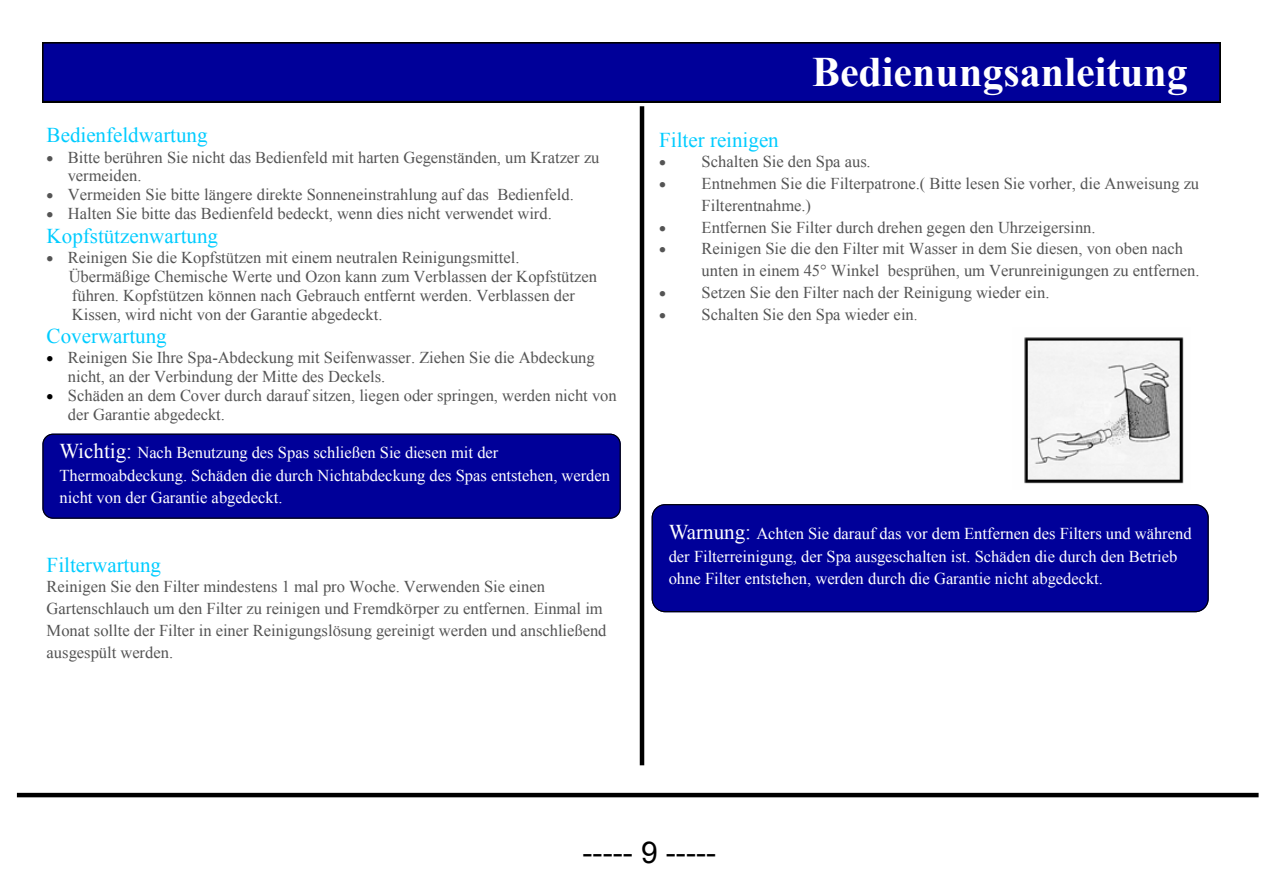
<style>
.page{position:relative;width:1263px;height:893px;background:#fff}
.page>*{position:absolute;margin:0;border:0;box-sizing:border-box;transform-origin:0 0}
.t1{font:700 42px "Times New Roman";color:#fff}
.t2{font:30px "Arial";color:#000}
.t3{font:21px "Times New Roman";color:#0cf}
.t4{font:16.5px/21.9px "Times New Roman";color:#545454}
.t5{font:16.5px/23.7px "Times New Roman";color:#fff}
.s1{font-size:21px}
.s2{font-size:15px}
</style>
<div class="page">
<div style="left:42px;top:42px;width:1178px;height:60px;background:#009"></div>
<hr style="left:640px;top:106px;width:4px;height:659px;background:#000">
<hr style="left:17px;top:793px;width:1241px;height:4px;background:#000">
<div style="left:42px;top:434px;width:579px;height:85px;background:#009"></div>
<div style="left:652px;top:504px;width:557px;height:108px;background:#009"></div>
<img style="left:1024px;top:337px;width:160px;height:147px">
<p class="t3" style="left:47px;top:124px;width:162px">Bedienfeldwartung</p>
<p class="t4" style="left:68px;top:147px;width:533px;line-height:19px">Bitte berühren Sie nicht das Bedienfeld mit harten Gegenständen, um Kratzer zu vermeiden.<br>Vermeiden Sie bitte längere direkte Sonneneinstrahlung auf das Bedienfeld.<br>Halten Sie bitte das Bedienfeld bedeckt, wenn dies nicht verwendet wird.</p>
<p class="t3" style="left:47px;top:224px;width:173px">Kopfstützenwartung</p>
<p class="t4" style="left:68px;top:247px;width:531px;line-height:19px">Reinigen Sie die Kopfstützen mit einem neutralen Reinigungsmittel.<br>Übermäßige Chemische Werte und Ozon kann zum Verblassen der Kopfstützen führen. Kopfstützen können nach Gebrauch entfernt werden. Verblassen der Kissen, wird nicht von der Garantie abgedeckt.</p>
<p class="t3" style="left:47px;top:324px;width:122px">Coverwartung</p>
<p class="t4" style="left:68px;top:348px;width:550px;line-height:18.9px">Reinigen Sie Ihre Spa--Abdeckung mit Seifenwasser. Ziehen Sie die Abdeckung nicht, an der Verbindung der Mitte des Deckels.<br>Schäden an dem Cover durch darauf sitzen, liegen oder springen, werden nicht von der Garantie abgedeckt.</p>
<p class="t5" style="left:59px;top:440px;width:552px"><span class="s1">Wichtig:</span> Nach Benutzung des Spas schließen Sie diesen mit der<br>Thermoabdeckung. Schäden die durch Nichtabdeckung des Spas entstehen, werden</p>
<p class="t5" style="left:59px;top:486px;width:225px">nicht von der Garantie abgedeckt.</p>
<p class="t3" style="left:47px;top:553px;width:116px">Filterwartung</p>
<p class="t4" style="left:47px;top:576px;width:561px">Reinigen Sie den Filter mindestens 1 mal pro Woche. Verwenden Sie einen Gartenschlauch um den Filter zu reinigen und Fremdkörper zu entfernen. Einmal im Monat sollte der Filter in einer Reinigungslösung gereinigt werden und anschließend ausgespült werden.</p>
<h1 class="t1" style="left:812px;top:48px;width:377px">Bedienungsanleitung</h1>
<p class="t3" style="left:659px;top:128px;width:121px">Filter reinigen</p>
<p class="t4" style="left:702px;top:151px;width:499px">Schalten Sie den Spa aus.<br>Entnehmen Sie die Filterpatrone.( Bitte lesen Sie vorher, die Anweisung zu Filterentnahme.)<br>Entfernen Sie Filter durch drehen gegen den Uhrzeigersinn.<br>Reinigen Sie die den Filter mit Wasser in dem Sie diesen, von oben nach unten in einem 45° Winkel besprühen, um Verunreinigungen zu entfernen.<br>Setzen Sie den Filter nach der Reinigung wieder ein.<br>Schalten Sie den Spa wieder ein<span class="s2">.</span></p>
<p class="t5" style="left:669px;top:521px;width:524px"><span class="s1">Warnung:</span> Achten Sie darauf das vor dem Entfernen des Filters und während der Filterreinigung, der Spa ausgeschalten ist. Schäden die durch den Betrieb</p>
<p class="t5" style="left:669px;top:566px;width:436px">ohne Filter entstehen, werden durch die Garantie nicht abgedeckt.</p>
<h2 class="t2" style="left:583px;top:836px;width:135px">---------- 9 ----------</h2>
</div>
